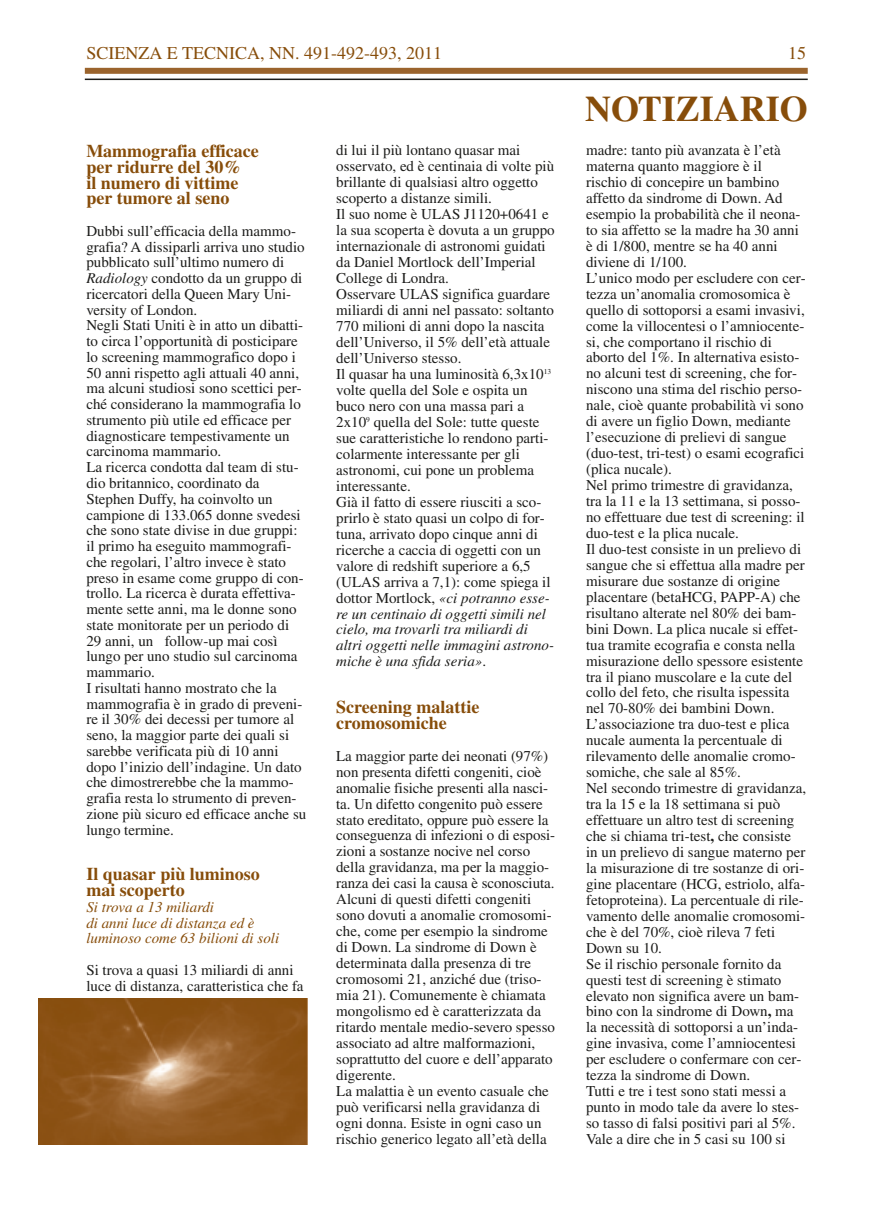
<style>
.page{position:relative;width:893px;height:1212px;background:#fff}
.page>*{position:absolute;margin:0;border:0;box-sizing:border-box;transform-origin:0 0}
.t1{font:700 36px "Times";color:#874d0a}
.t2{font:700 18px/15.8px "Times";color:#874d0a}
.t3{font:18px "Times";color:#874d0a}
.t4{font:15px/15.9px "Times";color:#1c1c1a}
.t5{font:italic 15px/15.8px "Times";color:#874d0a}
.s1{font-style:italic}
.s2{font-weight:700}
</style>
<div class="page">
<div style="left:85px;top:68px;width:723px;height:6px;background:#9b642d"></div>
<hr style="left:85px;top:79px;width:723px;height:1px;background:#1c1c1a">
<img style="left:39px;top:998px;width:268px;height:146px">
<p class="t3" style="left:86px;top:46px;width:357px">SCIENZA E TECNICA, NN. 491-492-493, 2011</p>
<p class="t3" style="left:788px;top:46px;width:19px">15</p>
<p class="t2" style="left:86px;top:145px;width:174px">Mammografia efficace per ridurre del 30%<br>il numero di vittime per tumore al seno</p>
<p class="t4" style="left:86px;top:224px;width:222px">Dubbi sull’efficacia della mammo&shy;grafia? A dissiparli arriva uno studio pubblicato sull’ultimo numero di<br><span class="s1">Radiology</span> condotto da un gruppo di ricercatori della Queen Mary Uni&shy;versity of London.<br>Negli Stati Uniti è in atto un dibatti&shy;to circa l’opportunità di posticipare lo screening mammografico dopo i<br>50 anni rispetto agli attuali 40 anni, ma alcuni studiosi sono scettici per&shy;ché considerano la mammografia lo strumento più utile ed efficace per diagnosticare tempestivamente un carcinoma mammario.<br>La ricerca condotta dal team di stu&shy;dio britannico, coordinato da<br>Stephen Duffy, ha coinvolto un campione di 133.065 donne svedesi che sono state divise in due gruppi: il primo ha eseguito mammografi&shy;che regolari, l’altro invece è stato preso in esame come gruppo di con&shy;trollo. La ricerca è durata effettiva&shy;mente sette anni, ma le donne sono state monitorate per un periodo di<br>29 anni, un follow-up mai così lungo per uno studio sul carcinoma mammario.<br>I risultati hanno mostrato che la mammografia è in grado di preveni&shy;re il 30% dei decessi per tumore al seno, la maggior parte dei quali si sarebbe verificata più di 10 anni dopo l’inizio dell’indagine. Un dato che dimostrerebbe che la mammo&shy;grafia resta lo strumento di preven&shy;zione più sicuro ed efficace anche su lungo termine.</p>
<p class="t2" style="left:86px;top:868px;width:175px">Il quasar più luminoso mai scoperto</p>
<p class="t5" style="left:86px;top:900px;width:194px">Si trova a 13 miliardi<br>di anni luce di distanza ed è luminoso come 63 bilioni di soli</p>
<p class="t4" style="left:86px;top:963px;width:219px">Si trova a quasi 13 miliardi di anni luce di distanza, caratteristica che fa</p>
<p class="t4" style="left:336px;top:143px;width:220px">di lui il più lontano quasar mai osservato, ed è centinaia di volte più brillante di qualsiasi altro oggetto scoperto a distanze simili.<br>Il suo nome è ULAS J1120+0641 e la sua scoperta è dovuta a un gruppo internazionale di astronomi guidati da Daniel Mortlock dell’Imperial College di Londra.<br>Osservare ULAS significa guardare miliardi di anni nel passato: soltanto 770 milioni di anni dopo la nascita dell’Universo, il 5% dell’età attuale dell’Universo stesso.<br>Il quasar ha una luminosità 6,3x10<sup>13 </sup>volte quella del Sole e ospita un buco nero con una massa pari a 2x10<sup>9</sup> quella del Sole: tutte queste sue caratteristiche lo rendono parti&shy;colarmente interessante per gli astronomi, cui pone un problema interessante.<br>Già il fatto di essere riusciti a sco&shy;prirlo è stato quasi un colpo di for&shy;tuna, arrivato dopo cinque anni di ricerche a caccia di oggetti con un valore di redshift superiore a 6,5 (ULAS arriva a 7,1): come spiega il dottor Mortlock, <span class="s1">«ci potranno esse&shy;re un centinaio di oggetti simili nel cielo, ma trovarli tra miliardi di altri oggetti nelle immagini astrono&shy;miche è una sfida seria»</span>.</p>
<p class="t2" style="left:336px;top:700px;width:145px">Screening malattie cromosomiche</p>
<p class="t4" style="left:336px;top:749px;width:221px">La maggior parte dei neonati (97%) non presenta difetti congeniti, cioè anomalie fisiche presenti alla nasci&shy;ta. Un difetto congenito può essere stato ereditato, oppure può essere la conseguenza di infezioni o di esposi&shy;zioni a sostanze nocive nel corso della gravidanza, ma per la maggio&shy;ranza dei casi la causa è sconosciuta.<br>Alcuni di questi difetti congeniti sono dovuti a anomalie cromosomi&shy;che, come per esempio la sindrome di Down. La sindrome di Down è determinata dalla presenza di tre cromosomi 21, anziché due (triso&shy;mia 21). Comunemente è chiamata mongolismo ed è caratterizzata da ritardo mentale medio-severo spesso associato ad altre malformazioni, soprattutto del cuore e dell’apparato digerente.<br>La malattia è un evento casuale che può verificarsi nella gravidanza di ogni donna. Esiste in ogni caso un rischio generico legato all’età della</p>
<h1 class="t1" style="left:585px;top:96px;width:224px">NOTIZIARIO</h1>
<p class="t4" style="left:586px;top:144px;width:222px">madre: tanto più avanzata è l’età materna quanto maggiore è il rischio di concepire un bambino affetto da sindrome di Down. Ad esempio la probabilità che il neona&shy;to sia affetto se la madre ha 30 anni è di 1/800, mentre se ha 40 anni diviene di 1/100.<br>L’unico modo per escludere con cer&shy;tezza un’anomalia cromosomica è quello di sottoporsi a esami invasivi, come la villocentesi o l’amniocente&shy;si, che comportano il rischio di aborto del 1%. In alternativa esisto&shy;no alcuni test di screening, che for&shy;niscono una stima del rischio perso&shy;nale, cioè quante probabilità vi sono di avere un figlio Down, mediante l’esecuzione di prelievi di sangue (duo-test, tri-test) o esami ecografici (plica nucale).<br>Nel primo trimestre di gravidanza, tra la 11 e la 13 settimana, si posso&shy;no effettuare due test di screening: il duo-test e la plica nucale.<br>Il duo-test consiste in un prelievo di sangue che si effettua alla madre per misurare due sostanze di origine placentare (betaHCG, PAPP-A) che risultano alterate nel 80% dei bam&shy;bini Down. La plica nucale si effet&shy;tua tramite ecografia e consta nella misurazione dello spessore esistente tra il piano muscolare e la cute del collo del feto, che risulta ispessita nel 70-80% dei bambini Down.<br>L’associazione tra duo-test e plica nucale aumenta la percentuale di rilevamento delle anomalie cromo&shy;somiche, che sale al 85%.<br>Nel secondo trimestre di gravidanza, tra la 15 e la 18 settimana si può effettuare un altro test di screening che si chiama tri-test<span class="s2">,</span> che consiste in un prelievo di sangue materno per la misurazione di tre sostanze di ori&shy;gine placentare (HCG, estriolo, alfa&shy;fetoproteina). La percentuale di rile&shy;vamento delle anomalie cromosomi&shy;che è del 70%, cioè rileva 7 feti Down su 10.<br>Se il rischio personale fornito da questi test di screening è stimato elevato non significa avere un bam&shy;bino con la sindrome di Down<span class="s2">,</span> ma la necessità di sottoporsi a un’inda&shy;gine invasiva, come l’amniocentesi per escludere o confermare con cer&shy;tezza la sindrome di Down.<br>Tutti e tre i test sono stati messi a punto in modo tale da avere lo stes&shy;so tasso di falsi positivi pari al 5%.<br>Vale a dire che in 5 casi su 100 si</p>
</div>
